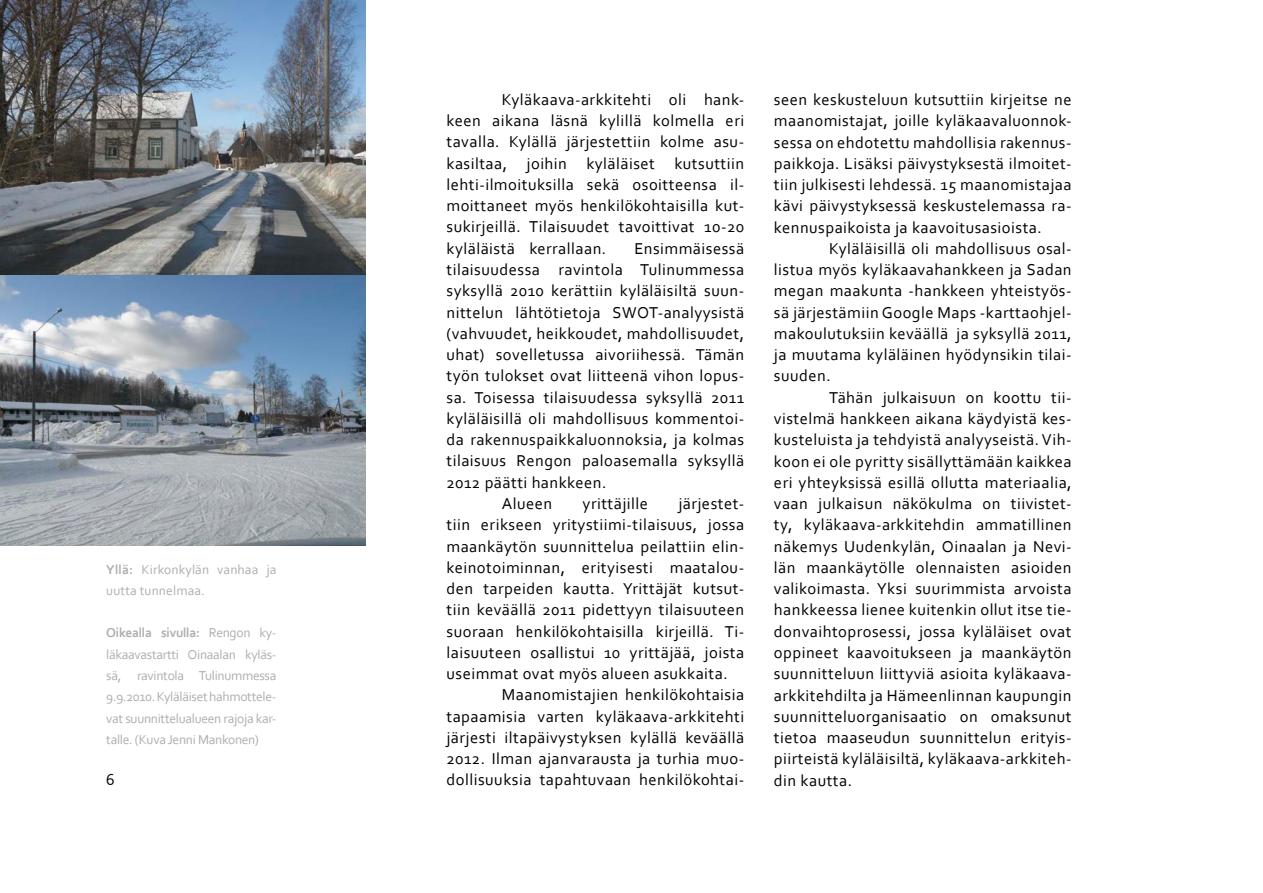
<style>
.page{position:relative;width:1263px;height:893px;background:#fff}
.page>*{position:absolute;margin:0;border:0;box-sizing:border-box;transform-origin:0 0}
.t1{font:16.5px/21.3px "Corbel";letter-spacing:.03em;color:#000;text-align:justify}
.t2{font:13.5px/21.3px "Corbel";letter-spacing:-.02em;color:#aeaeb0;text-align:justify}
.t3{font:13.5px/21.3px "Corbel";letter-spacing:.01em;color:#aeaeb0}
.s1{font-weight:700}
</style>
<div class="page">
<img style="left:0;top:274px;width:366px;height:271px">
<img style="left:0;top:0;width:366px;height:274px">
<p class="t3" style="left:106px;top:558px;width:172px"><span class="s1">Yllä:</span> Kirkonkylän vanhaa ja uutta tunnelmaa.</p>
<p class="t2" style="left:106px;top:622px;width:172px"><span class="s1">Oikealla sivulla:</span> Rengon ky&shy;läkaavastartti Oinaalan kyläs&shy;sä, ravintola Tulinummessa 9.9.2010. Kyläläiset hahmottele&shy;vat suunnittelualueen rajoja kar&shy;talle. (Kuva Jenni Mankonen)</p>
<p class="t1" style="left:106px;top:769px;width:10px">6</p>
<p class="t1" style="left:446px;top:88px;width:299px;text-indent:55px">Kyläkaava-arkkitehti oli hank&shy;keen aikana läsnä kylillä kolmella eri tavalla. Kylällä järjestettiin kolme asu&shy;kasiltaa, joihin kyläläiset kutsuttiin lehti-ilmoituksilla sekä osoitteensa il&shy;moittaneet myös henkilökohtaisilla kut&shy;sukirjeillä. Tilaisuudet tavoittivat 10-20 kyläläistä kerrallaan.</p>
<p class="t1" style="left:634px;top:237px;width:111px">Ensimmäisessä</p>
<p class="t1" style="left:446px;top:258px;width:299px">tilaisuudessa ravintola Tulinummessa</p>
<p class="t1" style="left:446px;top:280px;width:299px">syksyllä 2010 kerättiin kyläläisiltä suun-</p>
<p class="t1" style="left:446px;top:301px;width:299px">nittelun lähtötietoja SWOT-analyysistä</p>
<p class="t1" style="left:446px;top:322px;width:299px">(vahvuudet, heikkoudet, mahdollisuudet,</p>
<p class="t1" style="left:446px;top:344px;width:299px">uhat) sovelletussa aivoriihessä. Tämän</p>
<p class="t1" style="left:446px;top:365px;width:299px">työn tulokset ovat liitteenä vihon lopus-</p>
<p class="t1" style="left:446px;top:386px;width:299px">sa. Toisessa tilaisuudessa syksyllä 2011</p>
<p class="t1" style="left:446px;top:407px;width:299px">kyläläisillä oli mahdollisuus kommentoi-</p>
<p class="t1" style="left:446px;top:429px;width:299px">da rakennuspaikkaluonnoksia, ja kolmas</p>
<p class="t1" style="left:446px;top:450px;width:299px">tilaisuus Rengon paloasemalla syksyllä</p>
<p class="t1" style="left:446px;top:471px;width:161px">2012 päätti hankkeen.</p>
<p class="t1" style="left:502px;top:492px;width:52px">Alueen</p>
<p class="t1" style="left:583px;top:492px;width:67px">yrittäjille</p>
<p class="t1" style="left:678px;top:492px;width:67px">järjestet-</p>
<p class="t1" style="left:446px;top:514px;width:299px">tiin erikseen yritystiimi-tilaisuus, jossa</p>
<p class="t1" style="left:446px;top:535px;width:299px">maankäytön suunnittelua peilattiin elin-</p>
<p class="t1" style="left:446px;top:556px;width:299px">keinotoiminnan, erityisesti maatalou-</p>
<p class="t1" style="left:446px;top:577px;width:299px">den tarpeiden kautta. Yrittäjät kutsut-</p>
<p class="t1" style="left:446px;top:599px;width:299px">tiin keväällä 2011 pidettyyn tilaisuuteen</p>
<p class="t1" style="left:446px;top:620px;width:299px">suoraan henkilökohtaisilla kirjeillä. Ti-</p>
<p class="t1" style="left:446px;top:641px;width:299px">laisuuteen osallistui 10 yrittäjää, joista</p>
<p class="t1" style="left:446px;top:663px;width:283px">useimmat ovat myös alueen asukkaita.</p>
<p class="t1" style="left:502px;top:684px;width:244px">Maanomistajien henkilökohtaisia</p>
<p class="t1" style="left:446px;top:705px;width:299px">tapaamisia varten kyläkaava-arkkitehti</p>
<p class="t1" style="left:446px;top:726px;width:299px">järjesti iltapäivystyksen kylällä keväällä</p>
<p class="t1" style="left:446px;top:748px;width:299px">2012. Ilman ajanvarausta ja turhia muo-</p>
<p class="t1" style="left:446px;top:769px;width:299px">dollisuuksia tapahtuvaan henkilökohtai-</p>
<p class="t1" style="left:774px;top:88px;width:299px">seen keskusteluun kutsuttiin kirjeitse ne maanomistajat, joille kyläkaavaluonnok&shy;sessa on ehdotettu mahdollisia rakennus&shy;paikkoja. Lisäksi päivystyksestä ilmoitet&shy;tiin julkisesti lehdessä. 15 maanomistajaa kävi päivystyksessä keskustelemassa ra&shy;kennuspaikoista ja kaavoitusasioista.</p>
<p class="t1" style="left:774px;top:237px;width:299px;text-indent:55px">Kyläläisillä oli mahdollisuus osal&shy;listua myös kyläkaavahankkeen ja Sadan megan maakunta -hankkeen yhteistyös&shy;sä järjestämiin Google Maps -karttaohjel&shy;makoulutuksiin keväällä ja syksyllä 2011, ja muutama kyläläinen hyödynsikin tilai&shy;suuden.</p>
<p class="t1" style="left:774px;top:386px;width:299px;text-indent:55px">Tähän julkaisuun on koottu tii&shy;vistelmä hankkeen aikana käydyistä kes&shy;kusteluista ja tehdyistä analyyseistä. Vih&shy;koon ei ole pyritty sisällyttämään kaikkea eri yhteyksissä esillä ollutta materiaalia, vaan julkaisun näkökulma on tiivistet&shy;ty, kyläkaava-arkkitehdin ammatillinen näkemys Uudenkylän, Oinaalan ja Nevi&shy;län maankäytölle olennaisten asioiden valikoimasta. Yksi suurimmista arvoista hankkeessa lienee kuitenkin ollut itse tie&shy;donvaihtoprosessi, jossa kyläläiset ovat oppineet kaavoitukseen ja maankäytön suunnitteluun liittyviä asioita kyläkaava&shy;arkkitehdilta ja Hämeenlinnan kaupungin suunnitteluorganisaatio on omaksunut tietoa maaseudun suunnittelun erityis&shy;piirteistä kyläläisiltä, kyläkaava-arkkiteh&shy;din kautta.</p>
</div>
